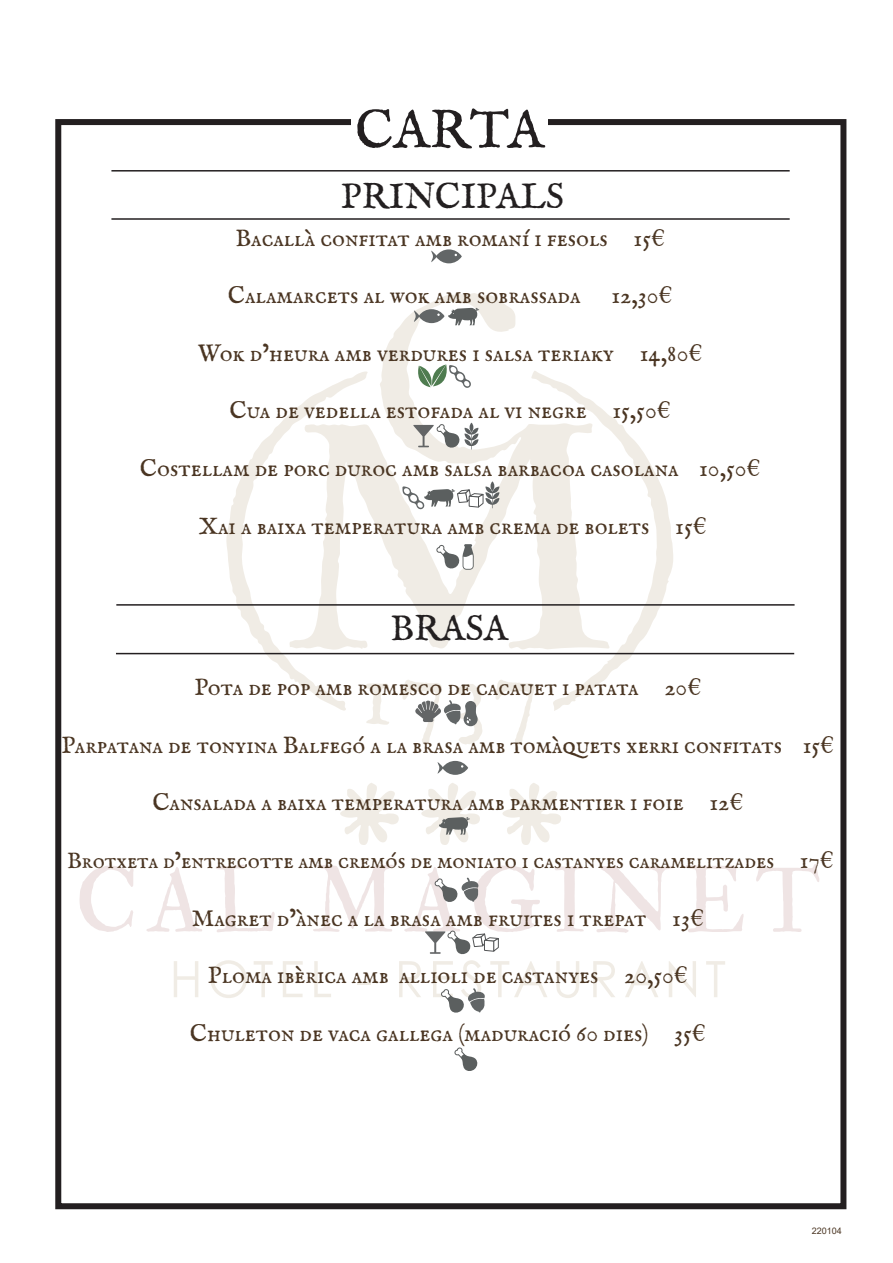
<style>
.page{position:relative;width:893px;height:1263px;background:#fff}
.page>*{position:absolute;margin:0;border:0;box-sizing:border-box;transform-origin:0 0}
.Menu_Title{font:54px "IM FELL English SC";letter-spacing:-.01em;color:#231f20}
.Menu_Title-2{font:36px "IM FELL English SC";color:#231f20}
.Menu_Title-3{font:24px "IM FELL English SC";color:#4a3522}
.Menu_Title-4{font:22.5px "IM FELL English SC";color:#4a3522}
.Menu_Title-5{font:9px "Arial";color:#4a3522}
.s1{font-size:24px}
</style>
<div class="page">
<div style="left:55px;top:119px;width:791px;height:1090px;border:6px solid #231f20"></div>
<svg style="left:79px;top:866px;width:55px;height:66px"></svg>
<svg style="left:146px;top:867px;width:56px;height:65px"></svg>
<svg style="left:216px;top:865px;width:59px;height:67px"></svg>
<svg style="left:554px;top:866px;width:30px;height:66px"></svg>
<svg style="left:596px;top:866px;width:78px;height:67px"></svg>
<svg style="left:686px;top:865px;width:57px;height:67px"></svg>
<svg style="left:756px;top:863px;width:63px;height:69px"></svg>
<svg style="left:366px;top:683px;width:23px;height:42px"></svg>
<svg style="left:495px;top:680px;width:36px;height:65px"></svg>
<svg style="left:370px;top:293px;width:161px;height:357px"></svg>
<svg style="left:531px;top:371px;width:143px;height:340px"></svg>
<svg style="left:226px;top:371px;width:144px;height:341px"></svg>
<svg style="left:340px;top:783px;width:59px;height:62px"></svg>
<svg style="left:502px;top:783px;width:59px;height:62px"></svg>
<svg style="left:174px;top:961px;width:24px;height:36px"></svg>
<svg style="left:210px;top:960px;width:37px;height:38px"></svg>
<svg style="left:254px;top:961px;width:19px;height:36px"></svg>
<svg style="left:283px;top:961px;width:20px;height:36px"></svg>
<svg style="left:556px;top:961px;width:23px;height:37px"></svg>
<svg style="left:593px;top:961px;width:22px;height:36px"></svg>
<svg style="left:625px;top:961px;width:33px;height:36px"></svg>
<svg style="left:669px;top:961px;width:27px;height:36px"></svg>
<svg style="left:706px;top:961px;width:19px;height:36px"></svg>
<svg style="left:354px;top:119px;width:195px;height:7px"></svg>
<hr style="left:111px;top:170px;width:679px;height:2px;background:#231f20">
<hr style="left:111px;top:218px;width:679px;height:2px;background:#231f20">
<hr style="left:116px;top:604px;width:679px;height:2px;background:#231f20">
<hr style="left:116px;top:653px;width:678px;height:1px;background:#231f20">
<svg style="left:431px;top:249px;width:31px;height:14px"></svg>
<svg style="left:414px;top:308px;width:65px;height:17px"></svg>
<svg style="left:414px;top:364px;width:59px;height:26px"></svg>
<svg style="left:413px;top:423px;width:65px;height:27px"></svg>
<svg style="left:402px;top:481px;width:97px;height:31px"></svg>
<svg style="left:436px;top:544px;width:38px;height:26px"></svg>
<svg style="left:402px;top:680px;width:80px;height:65px"></svg>
<svg style="left:437px;top:761px;width:31px;height:14px"></svg>
<svg style="left:421px;top:783px;width:59px;height:62px"></svg>
<svg style="left:454px;top:1047px;width:24px;height:24px"></svg>
<svg style="left:313px;top:865px;width:234px;height:148px"></svg>
<p class="Menu_Title" style="left:355px;top:99px;width:191px">CARTA</p>
<p class="Menu_Title-2" style="left:341px;top:175px;width:225px">PRINCIPALS</p>
<p class="Menu_Title-3" style="left:235px;top:224px;width:431px">Bacallà confitat amb romaní i fesols 15€</p>
<p class="Menu_Title-3" style="left:228px;top:281px;width:354px">Calamarcets al wok amb sobrassada</p>
<p class="Menu_Title-3" style="left:611px;top:281px;width:63px">12,30€</p>
<p class="Menu_Title-3" style="left:198px;top:339px;width:506px">Wok d’heura amb verdures i salsa teriaky 14,80€</p>
<p class="Menu_Title-3" style="left:230px;top:397px;width:443px">Cua de vedella estofada al vi negre 15,50€</p>
<p class="Menu_Title-3" style="left:140px;top:454px;width:622px">Costellam de porc duroc amb salsa barbacoa casolana 10,50€</p>
<p class="Menu_Title-3" style="left:199px;top:512px;width:510px">Xai a baixa temperatura amb crema de bolets 15€</p>
<p class="Menu_Title-2" style="left:391px;top:608px;width:119px">BRASA</p>
<p class="Menu_Title-3" style="left:194px;top:673px;width:508px">Pota de pop amb romesco de cacauet i patata 20€</p>
<p class="Menu_Title-3" style="left:62px;top:731px;width:774px">Parpatana de tonyina Balfegó a la brasa amb tomàquets xerri confitats 15€</p>
<p class="Menu_Title-3" style="left:152px;top:789px;width:593px">Cansalada a baixa temperatura amb parmentier i foie 12€</p>
<p class="Menu_Title-4" style="left:67px;top:848px;width:768px">Brotxeta d’entrecotte amb cremós de moniato i castanyes caramelitzades <span class="s1">17€</span></p>
<p class="Menu_Title-3" style="left:192px;top:904px;width:514px">Magret d’ànec a la brasa amb fruites i trepat 13€</p>
<p class="Menu_Title-3" style="left:208px;top:961px;width:482px">Ploma ibèrica amb allioli de castanyes 20,50€</p>
<p class="Menu_Title-3" style="left:190px;top:1019px;width:517px">Chuleton de vaca gallega (maduració 60 dies) 35€</p>
<p class="Menu_Title-5" style="left:812px;top:1225px;width:32px">220104</p>
</div>
